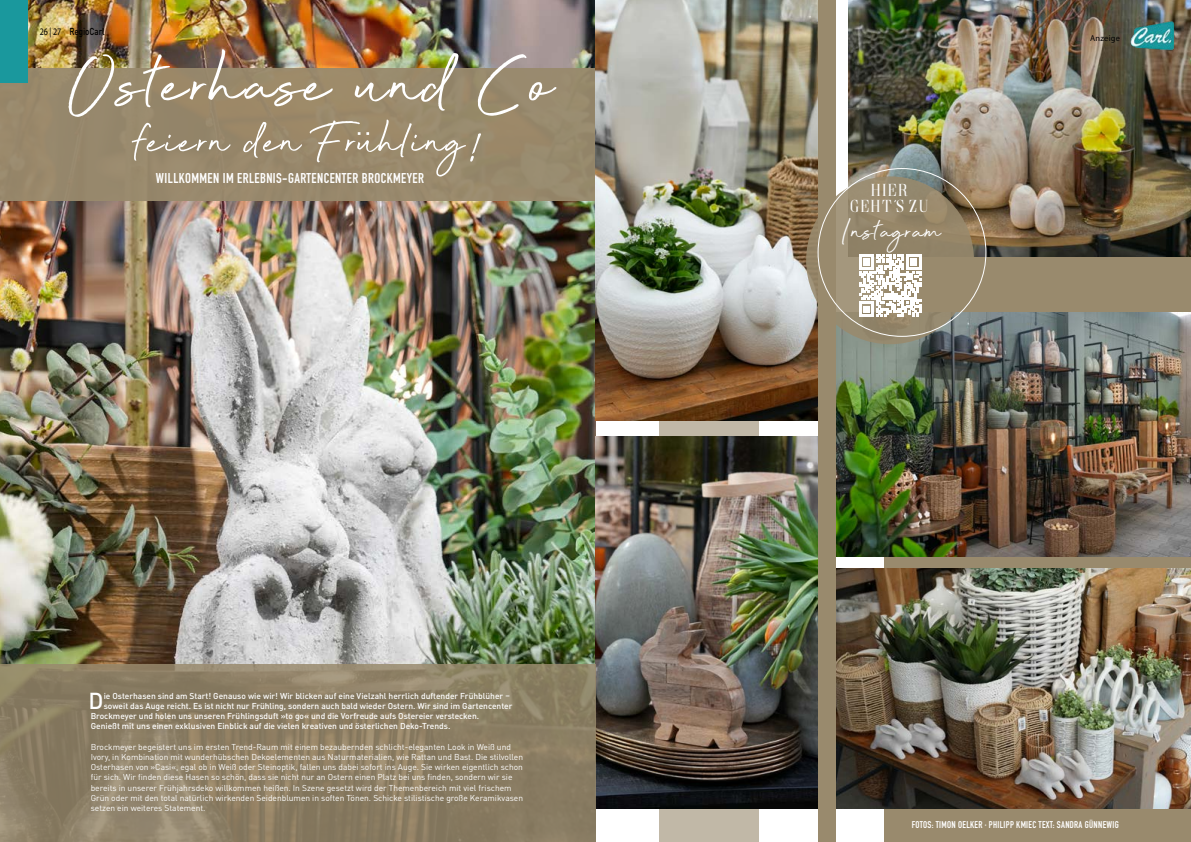
<style>
.page{position:relative;width:1191px;height:842px;background:#fff}
.page>*{position:absolute;margin:0;border:0;box-sizing:border-box;transform-origin:0 0}
.t1{font:89.4px "Beyond Infinity";letter-spacing:.03em;color:#fff}
.t2{font:57px "Abuget";color:#fff}
.t3{font:55.6px "Beyond Infinity";letter-spacing:.03em;color:#fff}
.t4{font:33.8px "Beyond Infinity";letter-spacing:.03em;color:#fff}
.t5{font:500 22.8px "DINOT";color:#fff}
.t6{font:17.6px/16.5px "Goldoni";letter-spacing:.03em;color:#fff;text-align:center}
.t7{font:700 14px "DIN Condensed";letter-spacing:.03em;color:#fff}
.t8{font:500 10px "DINOT";color:#000;scale:.8 1}
.t9{font:700 9.7px "DIN Condensed";letter-spacing:.03em;color:#fff}
.t10{font:8.5px/10.2px "DINOT";color:#fff}
.t11{font:500 8.5px "DINOT";color:#fff}
.t12{font:8.5px "Myriad Pro";letter-spacing:.03em;color:#020203}
.s1{font-family:"Myriad Pro";font-weight:400}
.s2{font-family:"Abuget"}
</style>
<div class="page">
<div style="left:659px;top:329px;width:99px;height:513px;background:#c1b8a7"></div>
<div style="left:884px;top:0;width:307px;height:842px;background:#998a6d"></div>
<img style="left:0;top:0;width:595px;height:665px">
<img style="left:835px;top:569px;width:356px;height:240px">
<img style="left:595px;top:437px;width:223px;height:372px">
<img style="left:835px;top:313px;width:356px;height:244px">
<img style="left:848px;top:0;width:343px;height:257px">
<img style="left:1125px;top:19px;width:53px;height:35px">
<img style="left:595px;top:0;width:223px;height:421px">
<div style="left:818px;top:0;width:17px;height:842px;background:#998a6d"></div>
<div style="left:0;top:68px;width:595px;height:133px;background:#998a6d"></div>
<svg style="left:806px;top:176px;width:168px;height:168px"></svg>
<svg style="left:859px;top:254px;width:62px;height:63px"></svg>
<div style="left:0;top:0;width:27px;height:82px;background:#1a989d"></div>
<svg style="left:0;top:665px;width:595px;height:177px;background:#8c7f64"></svg>
<p class="t8" style="left:40px;top:25px;width:83px"><span class="s1">26 | 27</span> RegioCarl</p>
<h1 class="t1" style="left:67px;top:37px;width:488px">Osterhase und Co</h1>
<h3 class="t3" style="left:136px;top:112px;width:330px">feiern den Fruhling</h3>
<h2 class="t2" style="left:469px;top:116px;width:15px">!</h2>
<h3 class="t7" style="left:156px;top:168px;width:269px">WILLKOMMEN IM ERLEBNIS-GARTENCENTER BROCKMEYER</h3>
<h3 class="t5" style="left:89px;top:686px;width:17px">D</h3>
<p class="t11" style="left:104px;top:690px;width:407px">ie Osterhasen sind am Start! Genauso wie wir! Wir blicken auf eine Vielzahl herrlich duftender Frühblüher –</p>
<p class="t11" style="left:104px;top:700px;width:410px">soweit das Auge reicht. Es ist nicht nur Frühling, sondern auch bald wieder Ostern. Wir sind im Gartencenter</p>
<p class="t11" style="left:91px;top:711px;width:390px">Brockmeyer und holen uns unseren Frühlingsduft »to go« und die Vorfreude aufs Ostereier verstecken.</p>
<p class="t11" style="left:91px;top:721px;width:361px">Genießt mit uns einen exklusiven Einblick auf die vielen kreativen und österlichen Deko-Trends.</p>
<p class="t10" style="left:91px;top:741px;width:434px">Brockmeyer begeistert uns im ersten Trend-Raum mit einem bezaubernden schlicht-eleganten Look in Weiß und Ivory, in Kombination mit wunderhübschen Dekoelementen aus Naturmaterialien, wie Rattan und Bast. Die stilvollen Osterhasen von »Casi«, egal ob in Weiß oder Steinoptik, fallen uns dabei sofort ins Auge. Sie wirken eigentlich schon für sich. Wir finden diese Hasen so schön, dass sie nicht nur an Ostern einen Platz bei uns finden, sondern wir sie bereits in unserer Frühjahrsdeko willkommen heißen. In Szene gesetzt wird der Themenbereich mit viel frischem Grün oder mit den total natürlich wirkenden Seidenblumen in soften Tönen. Schicke stilistische große Keramikvasen setzen ein weiteres Statement.</p>
<h3 class="t6" style="left:851px;top:181px;width:80px">HIER<br>GEHT<span class="s2">'</span>S ZU</h3>
<h3 class="t4" style="left:840px;top:213px;width:101px">Instagram</h3>
<p class="t12" style="left:1090px;top:33px;width:32px">Anzeige</p>
<p class="t9" style="left:911px;top:818px;width:209px">FOTOS: TIMON OELKER · PHILIPP KMIEC TEXT: SANDRA GÜNNEWIG</p>
</div>
